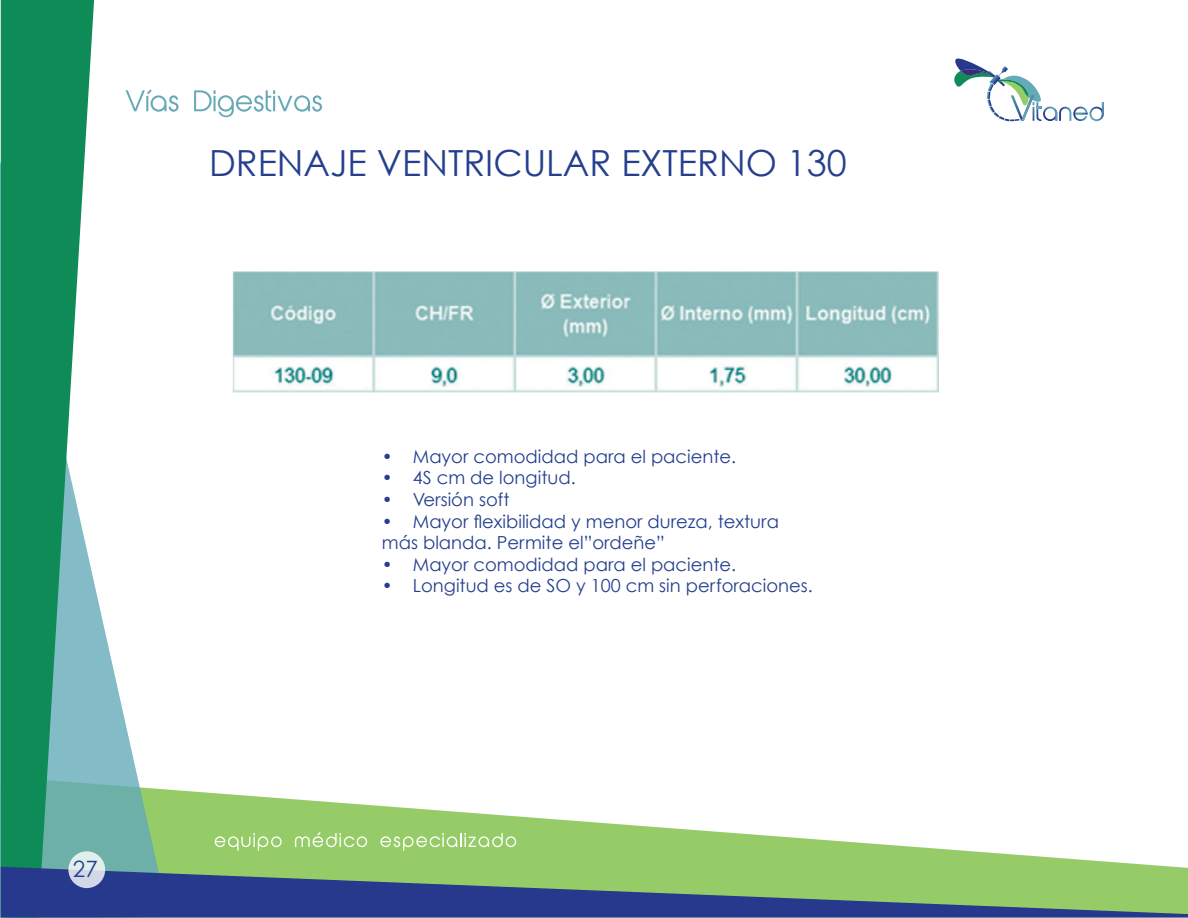
<style>
.page{position:relative;width:1188px;height:918px;background:#fff}
.page>*{position:absolute;margin:0;border:0;box-sizing:border-box;transform-origin:0 0}
.t1{font:36px "Century Gothic";color:#253f8e}
.t2{font:22.5px "Century Gothic";color:#253f8e}
.t3{font:18px/21.6px "Century Gothic";color:#253f8e}
</style>
<div class="page">
<svg style="left:126px;top:89px;width:53px;height:23px"></svg>
<svg style="left:194px;top:90px;width:128px;height:27px"></svg>
<svg style="left:169px;top:789px;width:1007px;height:78px"></svg>
<svg style="left:94px;top:582px;width:75px;height:285px"></svg>
<svg style="left:1px;top:0;width:93px;height:867px;background:#399e7a"></svg>
<svg style="left:1px;top:867px;width:1187px;height:51px;background:#5a7e7c"></svg>
<svg style="left:954px;top:58px;width:150px;height:63px"></svg>
<svg style="left:215px;top:833px;width:67px;height:18px"></svg>
<svg style="left:380px;top:833px;width:136px;height:18px;background:#a9d585"></svg>
<svg style="left:295px;top:832px;width:72px;height:15px"></svg>
<svg style="left:68px;top:851px;width:37px;height:37px"></svg>
<img style="left:232px;top:271px;width:706px;height:122px">
<p class="t2" style="left:73px;top:855px;width:26px">27</p>
<h1 class="t1" style="left:209px;top:141px;width:639px">DRENAJE VENTRICULAR EXTERNO 130</h1>
<p class="t3" style="left:382px;top:445px;width:356px">• Mayor comodidad para el paciente.</p>
<p class="t3" style="left:382px;top:467px;width:195px">• 4S cm de longitud.</p>
<p class="t3" style="left:382px;top:488px;width:129px">• Versión soft</p>
<p class="t3" style="left:382px;top:510px;width:399px">• Mayor flexibilidad y menor dureza, textura más blanda. Permite el”ordeñe”</p>
<p class="t3" style="left:382px;top:553px;width:356px">• Mayor comodidad para el paciente.</p>
<p class="t3" style="left:382px;top:575px;width:432px">• Longitud es de SO y 100 cm sin perforaciones.</p>
</div>
